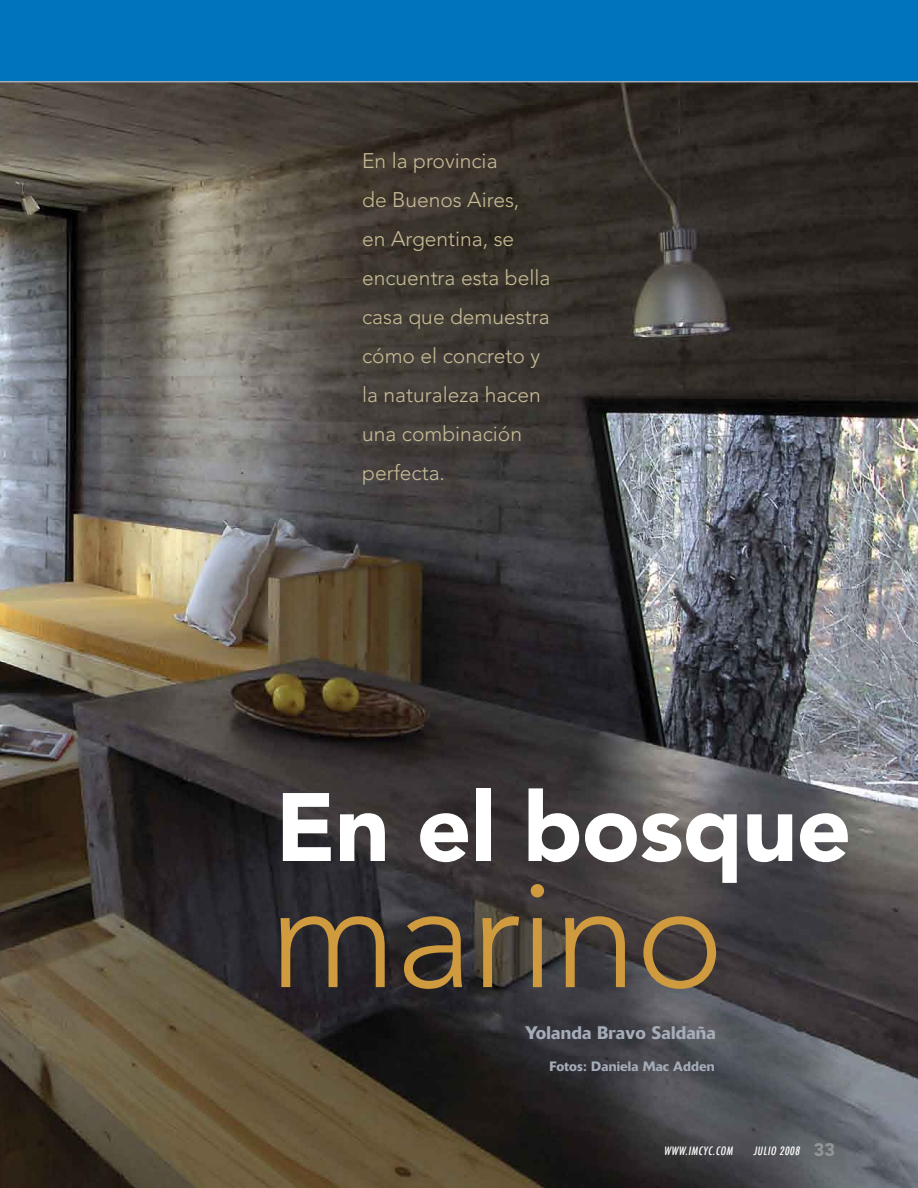
<style>
.page{position:relative;width:918px;height:1188px;background:#fff}
.page>*{position:absolute;margin:0;border:0;box-sizing:border-box;transform-origin:0 0}
.t1{font:300 149.4px "Avenir";color:#d09a3f}
.t2{font:900 96px "Avenir";letter-spacing:-.01em;color:#fff}
.t3{font:300 21px/39px "Avenir";color:#c8bc96}
.t4{font:500 18px "Delta";letter-spacing:.01em;color:#a5adb9}
.t5{font:500 13.5px "Delta";letter-spacing:.01em;color:#a5adb9}
.t6{font:italic 500 condensed 11.25px "Futura";color:#fff}
.s1{font-family:"Avenir";font-weight:900;font-style:normal;font-stretch:normal;font-size:18px;color:#939598}
</style>
<div class="page">
<img style="left:0;top:82px;width:918px;height:1106px">
<div style="left:0;top:0;width:918px;height:82px;background:#0074bc"></div>
<hr style="left:0;top:81px;width:918px;height:1px;background:#a5adb9">
<p class="t3" style="left:362px;top:141px;width:190px">En la provincia<br>de Buenos Aires,<br>en Argentina, se encuentra esta bella casa que demuestra cómo el concreto y la naturaleza hacen una combinación perfecta.</p>
<h2 class="t2" style="left:275px;top:770px;width:578px">En el bosque</h2>
<h1 class="t1" style="left:269px;top:848px;width:456px">marino</h1>
<p class="t4" style="left:525px;top:1022px;width:192px">Yolanda Bravo Saldaña</p>
<p class="t5" style="left:550px;top:1058px;width:167px">Fotos: Daniela Mac Adden</p>
<p class="t6" style="left:664px;top:1143px;width:73px">WWW.IMCYC.COM</p>
<p class="t6" style="left:753px;top:1143px;width:83px">JULIO 2008 <span class="s1">3 3</span></p>
</div>
